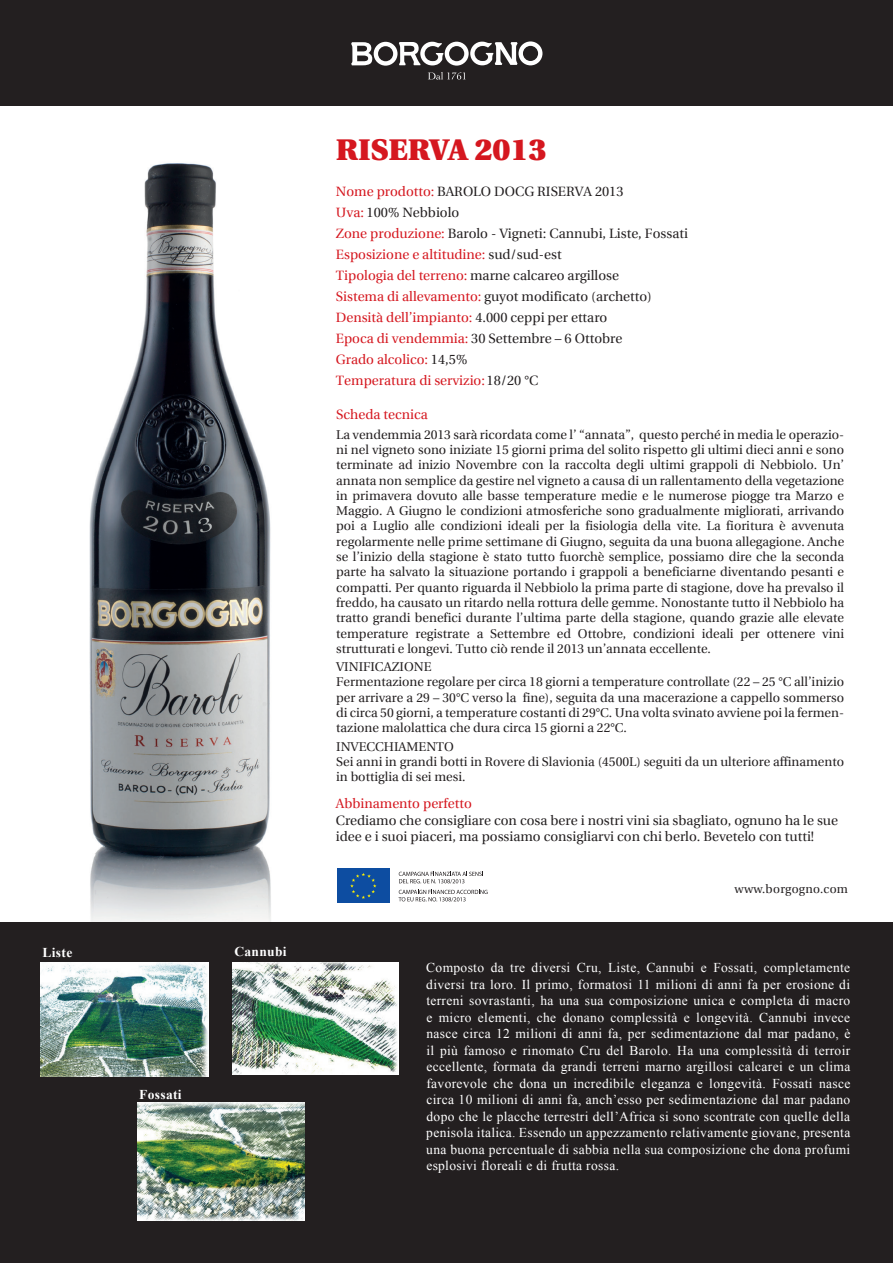
<style>
.page{position:relative;width:893px;height:1263px;background:#fff}
.page>*{position:absolute;margin:0;border:0;box-sizing:border-box;transform-origin:0 0}
.t1{font:900 30px "Utopia";color:#d5171f}
.t2{font:13.5px/16.5px "Times New Roman";letter-spacing:.025em;color:#fff;text-align:justify}
.t3{font:13.5px/21px "Utopia";color:#231f20}
.t4{font:13.5px "Utopia";color:#d5171f}
.t5{font:700 13.5px "Times New Roman";letter-spacing:.025em;color:#fff}
.t6{font:12.75px/15.3px "Utopia";color:#231f20}
.t7{font:12px "Utopia";letter-spacing:.025em;color:#231f20}
.s1{color:#d5171f}
</style>
<div class="page">
<img style="left:0;top:163px;width:381px;height:760px">
<div style="left:0;top:0;width:893px;height:105px;background:#231f20"></div>
<svg style="left:428px;top:72px;width:38px;height:8px"></svg>
<svg style="left:351px;top:41px;width:191px;height:25px"></svg>
<div style="left:0;top:923px;width:893px;height:340px;background:#231f20"></div>
<img style="left:233px;top:962px;width:166px;height:112px">
<img style="left:41px;top:962px;width:167px;height:115px">
<img style="left:137px;top:1103px;width:168px;height:117px">
<div style="left:337px;top:868px;width:52px;height:35px;background:#0d4da1"></div>
<svg style="left:350px;top:873px;width:26px;height:26px"></svg>
<svg style="left:398px;top:890px;width:90px;height:12px"></svg>
<svg style="left:399px;top:872px;width:84px;height:11px"></svg>
<p class="t5" style="left:43px;top:945px;width:31px">Liste</p>
<p class="t5" style="left:234px;top:944px;width:54px">Cannubi</p>
<p class="t5" style="left:139px;top:1087px;width:44px">Fossati</p>
<h1 class="t1" style="left:336px;top:133px;width:212px">RISERVA 2013</h1>
<p class="t3" style="left:336px;top:181px;width:354px"><span class="s1">Nome prodotto:</span> BAROLO DOCG RISERVA 2013<br><span class="s1">Uva:</span> 100% Nebbiolo<br><span class="s1">Zone produzione:</span> Barolo - Vigneti: Cannubi, Liste, Fossati <span class="s1">Esposizione e altitudine:</span> sud/sud-est<br><span class="s1">Tipologia del terreno:</span> marne calcareo argillose<br><span class="s1">Sistema di allevamento:</span> guyot modificato (archetto)<br><span class="s1">Densità dell’impianto:</span> 4.000 ceppi per ettaro<br><span class="s1">Epoca di vendemmia:</span> 30 Settembre – 6 Ottobre<br><span class="s1">Grado alcolico:</span> 14,5%<br><span class="s1">Temperatura di servizio:</span> 18/20 °C</p>
<p class="t4" style="left:336px;top:407px;width:93px">Scheda tecnica</p>
<p class="t6" style="left:336px;top:427px;width:509px;text-align:justify">La vendemmia 2013 sarà ricordata come l’ “annata”, questo perché in media le operazio&shy;ni nel vigneto sono iniziate 15 giorni prima del solito rispetto gli ultimi dieci anni e sono terminate ad inizio Novembre con la raccolta degli ultimi grappoli di Nebbiolo. Un’ annata non semplice da gestire nel vigneto a causa di un rallentamento della vegetazione in primavera dovuto alle basse temperature medie e le numerose piogge tra Marzo e Maggio. A Giugno le condizioni atmosferiche sono gradualmente migliorati, arrivando poi a Luglio alle condizioni ideali per la fisiologia della vite. La fioritura è avvenuta regolarmente nelle prime settimane di Giugno, seguita da una buona allegagione. Anche se l’inizio della stagione è stato tutto fuorchè semplice, possiamo dire che la seconda parte ha salvato la situazione portando i grappoli a beneficiarne diventando pesanti e compatti. Per quanto riguarda il Nebbiolo la prima parte di stagione, dove ha prevalso il freddo, ha causato un ritardo nella rottura delle gemme. Nonostante tutto il Nebbiolo ha tratto grandi benefici durante l’ultima parte della stagione, quando grazie alle elevate temperature registrate a Settembre ed Ottobre, condizioni ideali per ottenere vini strutturati e longevi. Tutto ciò rende il 2013 un’annata eccellente.</p>
<p class="t6" style="left:336px;top:659px;width:509px">VINIFICAZIONE<br>Fermentazione regolare per circa 18 giorni a temperature controllate (22 – 25 °C all’inizio per arrivare a 29 – 30°C verso la fine), seguita da una macerazione a cappello sommerso di circa 50 giorni, a temperature costanti di 29°C. Una volta svinato avviene poi la fermen&shy;tazione malolattica che dura circa 15 giorni a 22°C.</p>
<p class="t6" style="left:336px;top:739px;width:509px">INVECCHIAMENTO<br>Sei anni in grandi botti in Rovere di Slavionia (4500L) seguiti da un ulteriore affinamento in bottiglia di sei mesi.</p>
<p class="t4" style="left:336px;top:795px;width:138px">Abbinamento perfetto</p>
<p class="t3" style="left:336px;top:812px;width:504px;line-height:16.2px">Crediamo che consigliare con cosa bere i nostri vini sia sbagliato, ognuno ha le sue idee e i suoi piaceri, ma possiamo consigliarvi con chi berlo. Bevetelo con tutti!</p>
<p class="t7" style="left:734px;top:882px;width:115px">www.borgogno.com</p>
<p class="t2" style="left:426px;top:959px;width:426px">Composto da tre diversi Cru, Liste, Cannubi e Fossati, completamente diversi tra loro. Il primo, formatosi 11 milioni di anni fa per erosione di terreni sovrastanti, ha una sua composizione unica e completa di macro e micro elementi, che donano complessità e longevità. Cannubi invece nasce circa 12 milioni di anni fa, per sedimentazione dal mar padano, è il più famoso e rinomato Cru del Barolo. Ha una complessità di terroir eccellente, formata da grandi terreni marno argillosi calcarei e un clima favorevole che dona un incredibile eleganza e longevità. Fossati nasce circa 10 milioni di anni fa, anch’esso per sedimentazione dal mar padano dopo che le placche terrestri dell’Africa si sono scontrate con quelle della penisola italica. Essendo un appezzamento relativamente giovane, presenta una buona percentuale di sabbia nella sua composizione che dona profumi esplosivi floreali e di frutta rossa.</p>
</div>
